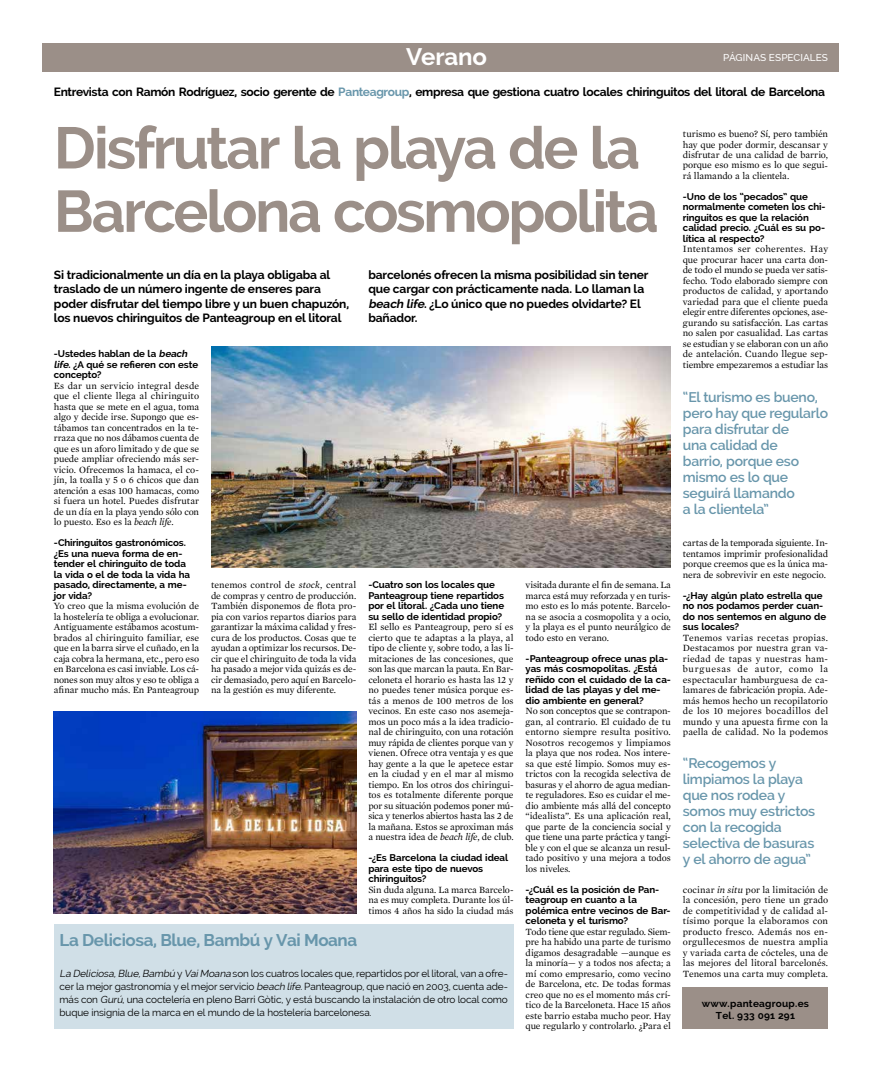
<style>
.page{position:relative;width:882px;height:1078px;background:#fff}
.page>*{position:absolute;margin:0;border:0;box-sizing:border-box;transform-origin:0 0}
.t1{font:700 58.4px/63.3px "Raleway";letter-spacing:-.04em;color:#9b8f88}
.t2{font:700 24px "Raleway";letter-spacing:-.005em;color:#fff}
.t3{font:700 17px "Raleway";letter-spacing:-.025em;color:#6896ab}
.t4{font:600 14px/16px "Raleway";letter-spacing:-.02em;color:#6896ab}
.t5{font:700 12px/14.4px "Raleway";letter-spacing:-.015em;color:#000}
.t6{font:10px/13px "Raleway";letter-spacing:-.01em;color:#000;text-align:justify}
.t7{font:700 10px/12px "Raleway";letter-spacing:.025em;color:#000;text-align:center}
.t8{font:500 10px "Raleway";letter-spacing:.005em;color:#fff}
.t9{font:9.7px/10.5px "Mercury Text";letter-spacing:-.01em;color:#000;text-align:justify}
.t10{font:700 9.7px/10.5px "Raleway";letter-spacing:-.01em;color:#000}
.s1{color:#6896ab}
.s2{font-style:italic}
</style>
<div class="page">
<img style="left:211px;top:347px;width:460px;height:220px">
<img style="left:54px;top:711px;width:302px;height:202px">
<div style="left:43px;top:43px;width:796px;height:29px;background:#9b8f88"></div>
<div style="left:683px;top:986px;width:145px;height:42px;background:#9b8f88"></div>
<div style="left:54px;top:924px;width:459px;height:104px;background:#d0dfe7"></div>
<h2 class="t2" style="left:406px;top:43px;width:82px">Verano</h2>
<p class="t8" style="left:723px;top:51px;width:106px">PÁGINAS ESPECIALES</p>
<p class="t5" style="left:54px;top:84px;width:772px">Entrevista con Ramón Rodríguez, socio gerente de <span class="s1">Panteagroup</span>, empresa que gestiona cuatro locales chiringuitos del litoral de Barcelona</p>
<h1 class="t1" style="left:54px;top:116px;width:606px">Disfrutar la playa de la<br>Barcelona cosmopolita</h1>
<p class="t5" style="left:54px;top:267px;width:297px">Si tradicionalmente un día en la playa obligaba al traslado de un número ingente de enseres para poder disfrutar del tiempo libre y un buen chapuzón, los nuevos chiringuitos de Panteagroup en el litoral</p>
<p class="t5" style="left:368px;top:267px;width:282px">barcelonés ofrecen la misma posibilidad sin tener que cargar con prácticamente nada. Lo llaman la <span class="s2">beach life</span>. ¿Lo único que no puedes olvidarte? El bañador.</p>
<p class="t10" style="left:54px;top:349px;width:146px">-Ustedes hablan de la <span class="s2">beach life</span>. ¿A qué se refieren con este concepto?</p>
<p class="t9" style="left:54px;top:380px;width:147px">Es dar un servicio integral desde que el cliente llega al chiringuito hasta que se mete en el agua, toma algo y decide irse. Supongo que es&shy;tábamos tan concentrados en la te&shy;rraza que no nos dábamos cuenta de que es un aforo limitado y de que se puede ampliar ofreciendo más ser&shy;vicio. Ofrecemos la hamaca, el co&shy;jín, la toalla y 5 o 6 chicos que dan atención a esas 100 hamacas, como si fuera un hotel. Puedes disfrutar de un día en la playa yendo sólo con lo puesto. Eso es la <span class="s2">beach life</span>.</p>
<p class="t10" style="left:54px;top:537px;width:138px">-Chiringuitos gastronómicos. ¿Es una nueva forma de en&shy;tender el chiringuito de toda la vida o el de toda la vida ha pasado, directamente, a me&shy;jor vida?</p>
<p class="t9" style="left:54px;top:600px;width:147px">Yo creo que la misma evolución de la hostelería te obliga a evolucionar.<br>Antiguamente estábamos acostum&shy;brados al chiringuito familiar, ese que en la barra sirve el cuñado, en la caja cobra la hermana, etc., pero eso en Barcelona es casi inviable. Los cá&shy;nones son muy altos y eso te obliga a afinar mucho más. En Panteagroup</p>
<p class="t9" style="left:211px;top:579px;width:147px">tenemos control de <span class="s2">stock</span>, central de compras y centro de producción.<br>También disponemos de flota pro&shy;pia con varios repartos diarios para garantizar la máxima calidad y fres&shy;cura de los productos. Cosas que te ayudan a optimizar los recursos. De&shy;cir que el chiringuito de toda la vida ha pasado a mejor vida quizás es de&shy;cir demasiado, pero aquí en Barcelo&shy;na la gestión es muy diferente.</p>
<p class="t9" style="left:525px;top:579px;width:147px">visitada durante el fin de semana. La marca está muy reforzada y en turis&shy;mo esto es lo más potente. Barcelo&shy;na se asocia a cosmopolita y a ocio, y la playa es el punto neurálgico de todo esto en verano.</p>
<p class="t10" style="left:525px;top:653px;width:147px">-Panteagroup ofrece unas pla&shy;yas más cosmopolitas. ¿Está reñido con el cuidado de la ca&shy;lidad de las playas y del me&shy;dio ambiente en general?</p>
<p class="t9" style="left:525px;top:705px;width:147px">No son conceptos que se contrapon&shy;gan, al contrario. El cuidado de tu entorno siempre resulta positivo.<br>Nosotros recogemos y limpiamos la playa que nos rodea. Nos intere&shy;sa que esté limpio. Somos muy es&shy;trictos con la recogida selectiva de basuras y el ahorro de agua median&shy;te reguladores. Eso es cuidar el me&shy;dio ambiente más allá del concepto “idealista”. Es una aplicación real, que parte de la conciencia social y que tiene una parte práctica y tangi&shy;ble y con el que se alcanza un resul&shy;tado positivo y una mejora a todos los niveles.</p>
<p class="t10" style="left:525px;top:883px;width:146px">-¿Cuál es la posición de Pan&shy;teagroup en cuanto a la polémica entre vecinos de Bar&shy;celoneta y el turismo?</p>
<p class="t9" style="left:525px;top:926px;width:147px">Todo tiene que estar regulado. Siem&shy;pre ha habido una parte de turismo digamos desagradable —aunque es la minoría— y a todos nos afecta; a mí como empresario, como vecino de Barcelona, etc. De todas formas creo que no es el momento más crí&shy;tico de la Barceloneta. Hace 15 años este barrio estaba mucho peor. Hay que regularlo y controlarlo. ¿Para el</p>
<p class="t10" style="left:368px;top:579px;width:137px">-Cuatro son los locales que<br>Panteagroup tiene repartidos por el litoral. ¿Cada uno tiene su sello de identidad propio?</p>
<p class="t9" style="left:368px;top:621px;width:147px">El sello es Panteagroup, pero sí es cierto que te adaptas a la playa, al tipo de cliente y, sobre todo, a las li&shy;mitaciones de las concesiones, que son las que marcan la pauta. En Bar&shy;celoneta el horario es hasta las 12 y no puedes tener música porque es&shy;tás a menos de 100 metros de los vecinos. En este caso nos asemeja&shy;mos un poco más a la idea tradicio&shy;nal de chiringuito, con una rotación muy rápida de clientes porque van y vienen. Ofrece otra ventaja y es que hay gente a la que le apetece estar en la ciudad y en el mar al mismo tiempo. En los otros dos chiringui&shy;tos es totalmente diferente porque por su situación podemos poner mú&shy;sica y tenerlos abiertos hasta las 2 de la mañana. Estos se aproximan más a nuestra idea de <span class="s2">beach life</span>, de club.</p>
<p class="t10" style="left:368px;top:852px;width:141px">-¿Es Barcelona la ciudad ideal para este tipo de nuevos chiringuitos?</p>
<p class="t9" style="left:368px;top:884px;width:147px">Sin duda alguna. La marca Barcelo&shy;na es muy completa. Durante los úl&shy;timos 4 años ha sido la ciudad más</p>
<h3 class="t3" style="left:60px;top:929px;width:299px">La Deliciosa, Blue, Bambú y Vai Moana</h3>
<p class="t6" style="left:60px;top:966px;width:450px"><span class="s2">La Deliciosa,Blue,Bambú</span> y <span class="s2">VaiMoana</span> son los cuatros locales que, repartidos por el litoral, van a ofre&shy;cer la mejor gastronomía y el mejor servicio <span class="s2">beach life</span>. Panteagroup, que nació en 2003, cuenta ade&shy;más con <span class="s2">Gurú</span>, una coctelería en pleno Barri Gòtic, y está buscando la instalación de otro local como buque insignia de la marca en el mundo de la hostelería barcelonesa.</p>
<p class="t9" style="left:683px;top:128px;width:147px">turismo es bueno? Sí, pero también hay que poder dormir, descansar y disfrutar de una calidad de barrio, porque eso mismo es lo que segui&shy;rá llamando a la clientela.</p>
<p class="t10" style="left:683px;top:191px;width:144px">-Uno de los “pecados” que normalmente cometen los chi&shy;ringuitos es que la relación calidad precio. ¿Cuál es su po&shy;lítica al respecto?</p>
<p class="t9" style="left:683px;top:244px;width:147px">Intentamos ser coherentes. Hay que procurar hacer una carta don&shy;de todo el mundo se pueda ver satis&shy;fecho. Todo elaborado siempre con productos de calidad, y aportando variedad para que el cliente pueda elegir entre diferentes opciones, ase&shy;gurando su satisfacción. Las cartas no salen por casualidad. Las cartas se estudian y se elaboran con un año de antelación. Cuando llegue sep&shy;tiembre empezaremos a estudiar las</p>
<h3 class="t4" style="left:683px;top:388px;width:147px">“El turismo es bueno, pero hay que regularlo para disfrutar de<br>una calidad de<br>barrio, porque eso mismo es lo que seguirá llamando<br>a la clientela”</h3>
<p class="t9" style="left:683px;top:538px;width:147px">cartas de la temporada siguiente. In&shy;tentamos imprimir profesionalidad porque creemos que es la única ma&shy;nera de sobrevivir en este negocio.</p>
<p class="t10" style="left:683px;top:590px;width:145px">-¿Hay algún plato estrella que no nos podamos perder cuan&shy;do nos sentemos en alguno de sus locales?</p>
<p class="t9" style="left:683px;top:632px;width:147px">Tenemos varias recetas propias.<br>Destacamos por nuestra gran va&shy;riedad de tapas y nuestras ham&shy;burguesas de autor, como la espectacular hamburguesa de ca&shy;lamares de fabricación propia. Ade&shy;más hemos hecho un recopilatorio de los 10 mejores bocadillos del mundo y una apuesta firme con la paella de calidad. No la podemos</p>
<h3 class="t4" style="left:683px;top:754px;width:134px">“Recogemos y limpiamos la playa que nos rodea y somos muy estrictos con la recogida selectiva de basuras y el ahorro de agua”</h3>
<p class="t9" style="left:683px;top:884px;width:147px">cocinar <span class="s2">in situ</span> por la limitación de la concesión, pero tiene un grado de competitividad y de calidad al&shy;tísimo porque la elaboramos con producto fresco. Además nos en&shy;orgullecesmos de nuestra amplia y variada carta de cócteles, una de las mejores del litoral barcelonés.<br>Tenemos una carta muy completa.</p>
<p class="t7" style="left:702px;top:997px;width:109px">www.panteagroup.es<br>Tel. 933 091 291</p>
</div>
